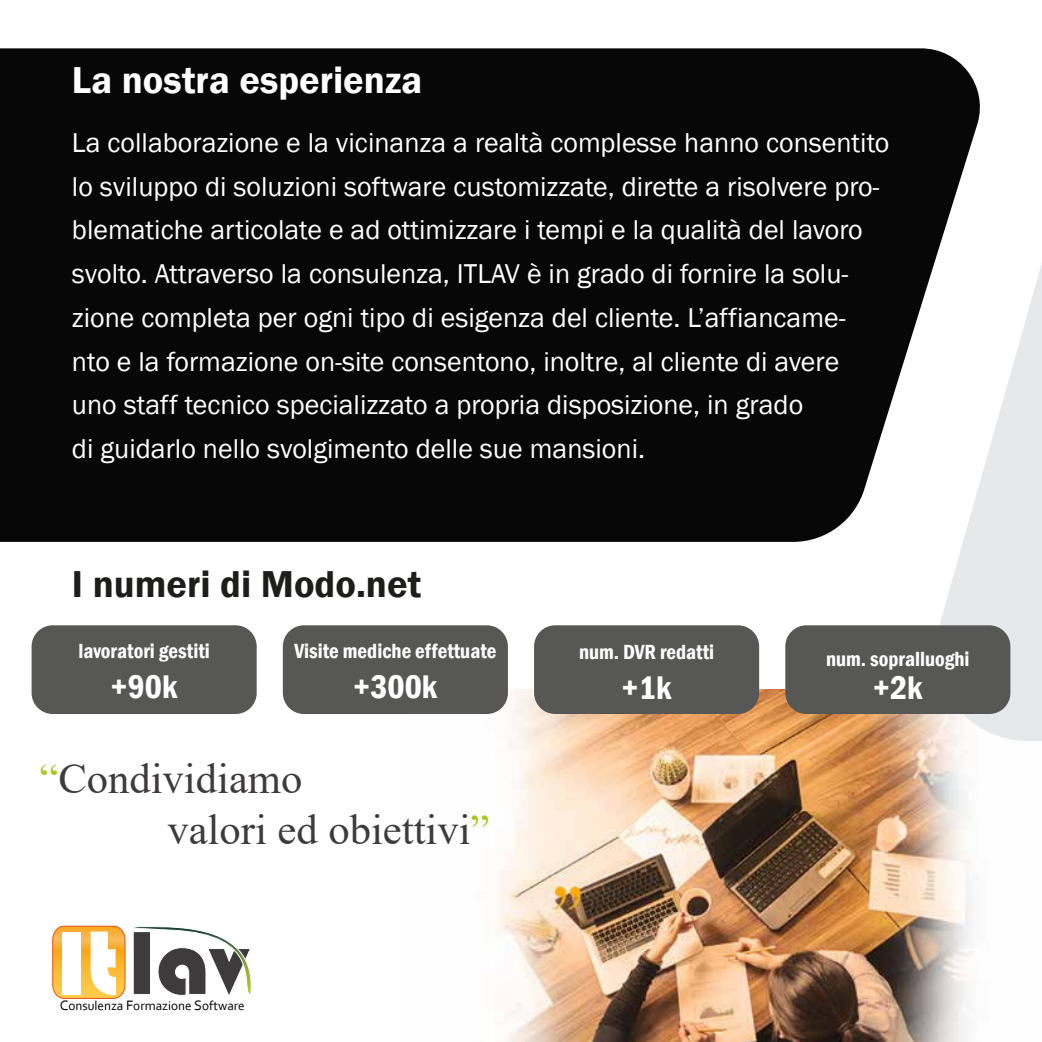
<style>
.page{position:relative;width:1042px;height:1042px;background:#fff}
.page>*{position:absolute;margin:0;border:0;box-sizing:border-box;transform-origin:0 0}
.t1{font:94.33px "Bauhaus 93";color:#3d3b3b}
.t2{font:42.7px/51.1px "Times New Roman";color:#3e3b3c}
.t3{font:600 38.5px "Franklin Gothic";color:#fff}
.t4{font:600 38.5px "Franklin Gothic";color:#1d1d1b}
.t5{font:600 condensed 33.6px "Franklin Gothic";color:#fff}
.t6{font:28px/43.8px "Franklin Gothic";color:#fff}
.t7{font:600 condensed 21px "Franklin Gothic";color:#fff}
.t8{font:13.12px "Corbel";color:#010101}
.s1{color:#a9c823}
.s2{color:#fff}
.s3{font-size:14.35px}
</style>
<div class="page">
<img style="left:492px;top:689px;width:479px;height:353px">
<div style="left:0;top:48px;width:978px;height:494px;background:#080708"></div>
<svg style="left:923px;top:92px;width:119px;height:649px"></svg>
<div style="left:32px;top:625px;width:225px;height:89px;background:#575756;border-radius:21px"></div>
<div style="left:283px;top:625px;width:225px;height:89px;background:#575756;border-radius:21px"></div>
<div style="left:534px;top:625px;width:225px;height:89px;background:#575756;border-radius:21px"></div>
<div style="left:785px;top:625px;width:225px;height:89px;background:#575756;border-radius:21px"></div>
<svg style="left:52px;top:925px;width:200px;height:74px"></svg>
<h3 class="t3" style="left:72px;top:57px;width:352px">La nostra esperienza</h3>
<p class="t6" style="left:72px;top:121px;width:819px">La collaborazione e la vicinanza a realtà complesse hanno consentito lo sviluppo di soluzioni software customizzate, dirette a risolvere pro&shy;blematiche articolate e ad ottimizzare i tempi e la qualità del lavoro svolto. Attraverso la consulenza, ITLAV è in grado di fornire la solu&shy;zione completa per ogni tipo di esigenza del cliente. L’affiancame&shy;nto e la formazione on-site consentono, inoltre, al cliente di avere uno staff tecnico specializzato a propria disposizione, in grado<br>di guidarlo nello svolgimento delle sue mansioni.</p>
<h3 class="t4" style="left:72px;top:560px;width:351px">I numeri di Modo.net</h3>
<p class="t7" style="left:78px;top:637px;width:133px">lavoratori gestiti</p>
<p class="t5" style="left:110px;top:664px;width:69px">+90k</p>
<p class="t7" style="left:294px;top:637px;width:203px">Visite mediche effettuate</p>
<p class="t5" style="left:353px;top:664px;width:86px">+300k</p>
<h2 class="t2" style="left:167px;top:751px;width:324px;text-indent:-128px"><span class="s1">“</span>Condividiamo<br>valori ed obiettivi<span class="s1">”</span></h2>
<h1 class="t1" style="left:56px;top:909px;width:193px"><span class="s2">It</span>lav</h1>
<p class="t8" style="left:60px;top:998px;width:186px"><span class="s3">C</span>onsulenza <span class="s3">F</span>ormazione <span class="s3">S</span>oftware</p>
<p class="t7" style="left:579px;top:637px;width:137px">num. DVR redatti</p>
<p class="t5" style="left:621px;top:665px;width:51px">+1k</p>
<p class="t7" style="left:826px;top:644px;width:145px">num. sopralluoghi</p>
<p class="t5" style="left:873px;top:665px;width:51px">+2k</p>
</div>
